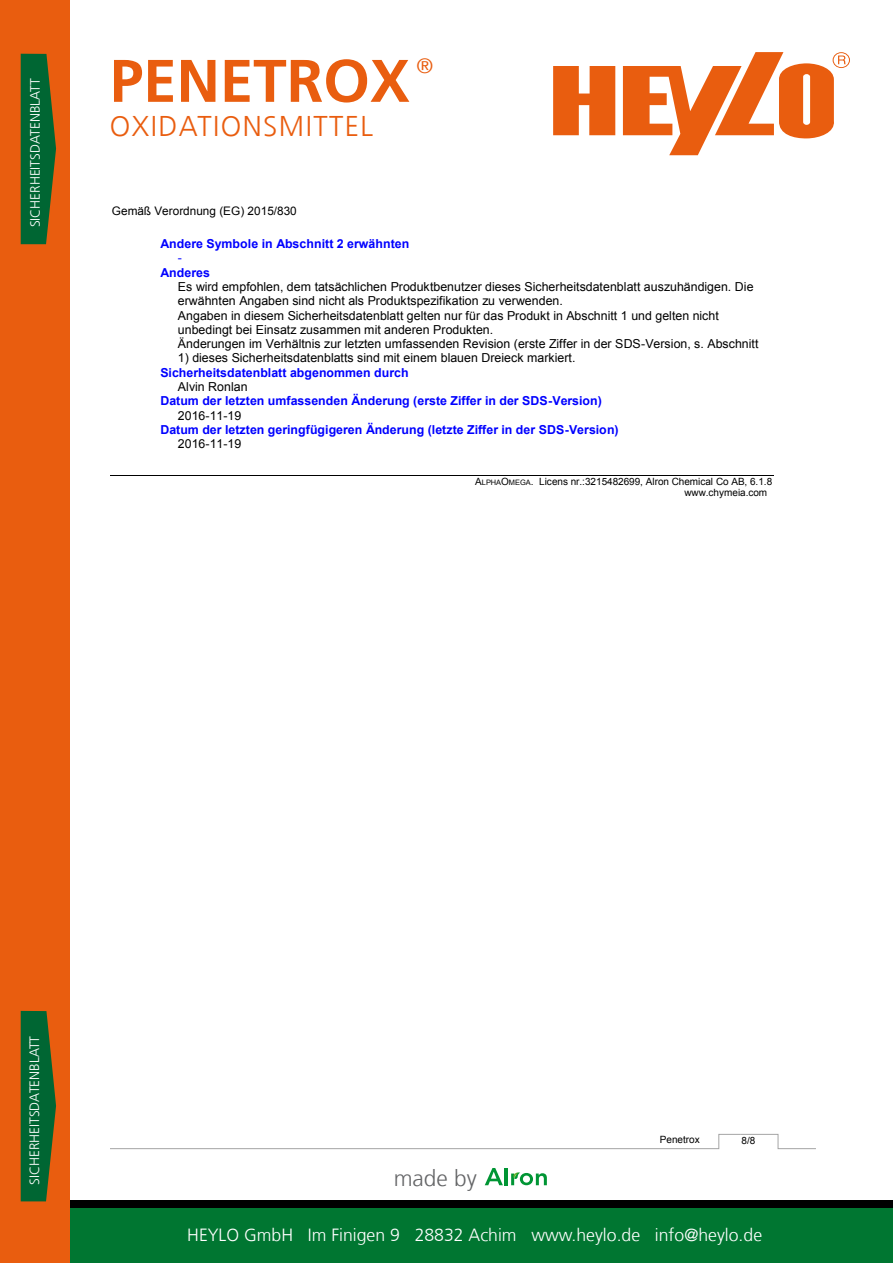
<style>
.page{position:relative;width:893px;height:1263px;background:#fff}
.page>*{position:absolute;margin:0;border:0;box-sizing:border-box;transform-origin:0 0}
.t1{font:700 60px "Frutiger LT Com";color:#e95d0f}
.t2{font:300 28.5px "Frutiger LT Com";letter-spacing:.05em;color:#e95d0f}
.t3{font:300 22.65px "Frutiger LT Com";color:#646567}
.t4{font:300 21px "Frutiger LT Com";color:#e95d0f}
.t5{font:300 17.7px "Frutiger LT Com";color:#fff}
.t6{font:300 13.5px "Frutiger LT Com";color:#fff}
.t7{font:12.3px/14.2px "Arial";color:#000}
.t8{font:700 12.3px "Arial";color:#00f}
.t9{font:12.3px "Arial";color:#00f}
.t10{font:11.7px "Arial";color:#000}
.t11{font:10.05px/11.4px "Arial";letter-spacing:-.005em;color:#000}
.s1{color:#fff}
.s2{font-size:7.5px}
</style>
<div class="page">
<div style="left:60px;top:1200px;width:833px;height:12px;background:#000"></div>
<div style="left:0;top:1208px;width:893px;height:55px;background:#007631"></div>
<div style="left:0;top:0;width:69px;height:1263px;background:#e95d0f"></div>
<svg style="left:21px;top:1011px;width:35px;height:190px;background:#20642e"></svg>
<svg style="left:21px;top:54px;width:35px;height:190px;background:#20642e"></svg>
<svg style="left:553px;top:66px;width:62px;height:69px;background:#ec7431"></svg>
<svg style="left:623px;top:52px;width:227px;height:103px"></svg>
<svg style="left:485px;top:1168px;width:18px;height:17px"></svg>
<hr style="left:505px;top:1168px;width:3px;height:17px;background:#009534">
<svg style="left:511px;top:1172px;width:36px;height:13px"></svg>
<svg style="left:111px;top:1133px;width:705px;height:16px"></svg>
<hr style="left:111px;top:475px;width:663px;height:1px;background:#000">
<p class="t6" style="left:27px;top:227px;width:150px;rotate:-90deg">SICHERHEITSDATENBLATT</p>
<h3 class="t4" style="left:417px;top:53px;width:18px">®</h3>
<h1 class="t1" style="left:110px;top:46px;width:318px">PENETROX<span class="s1">.</span></h1>
<h2 class="t2" style="left:110px;top:110px;width:265px">OXIDATIONSMITTEL</h2>
<p class="t10" style="left:112px;top:204px;width:186px">Gemäß Verordnung (EG) 2015/830</p>
<p class="t8" style="left:160px;top:235px;width:250px">Andere Symbole in Abschnitt 2 erwähnten</p>
<p class="t9" style="left:178px;top:250px;width:6px">-</p>
<p class="t8" style="left:160px;top:264px;width:51px">Anderes</p>
<p class="t7" style="left:178px;top:280px;width:582px">Es wird empfohlen, dem tatsächlichen Produktbenutzer dieses Sicherheitsdatenblatt auszuhändigen. Die erwähnten Angaben sind nicht als Produktspezifikation zu verwenden.<br>Angaben in diesem Sicherheitsdatenblatt gelten nur für das Produkt in Abschnitt 1 und gelten nicht unbedingt bei Einsatz zusammen mit anderen Produkten.<br>Änderungen im Verhältnis zur letzten umfassenden Revision (erste Ziffer in der SDS-Version, s. Abschnitt</p>
<p class="t7" style="left:178px;top:351px;width:399px">1) dieses Sicherheitsdatenblatts sind mit einem blauen Dreieck markiert.</p>
<p class="t8" style="left:160px;top:364px;width:250px">Sicherheitsdatenblatt abgenommen durch</p>
<p class="t7" style="left:178px;top:380px;width:71px">Alvin Ronlan</p>
<p class="t8" style="left:160px;top:393px;width:443px">Datum der letzten umfassenden Änderung (erste Ziffer in der SDS-Version)</p>
<p class="t7" style="left:178px;top:408px;width:65px">2016-11-19</p>
<p class="t8" style="left:160px;top:421px;width:460px">Datum der letzten geringfügigeren Änderung (letzte Ziffer in der SDS-Version)</p>
<p class="t7" style="left:178px;top:437px;width:65px">2016-11-19</p>
<p class="t11" style="left:684px;top:476px;width:89px;text-indent:-209px">A<span class="s2">LPHA</span>O<span class="s2">MEGA</span>. Licens nr.:3215482699, Alron Chemical Co AB, 6.1.8 www.chymeia.com</p>
<p class="t6" style="left:27px;top:1185px;width:150px;rotate:-90deg">SICHERHEITSDATENBLATT</p>
<h3 class="t3" style="left:394px;top:1165px;width:85px">made by</h3>
<p class="t11" style="left:660px;top:1133px;width:41px">Penetrox</p>
<p class="t11" style="left:741px;top:1135px;width:15px">8/8</p>
<h3 class="t5" style="left:187px;top:1225px;width:576px">HEYLO GmbH Im Finigen 9 28832 Achim www.heylo.de info@heylo.de</h3>
</div>
